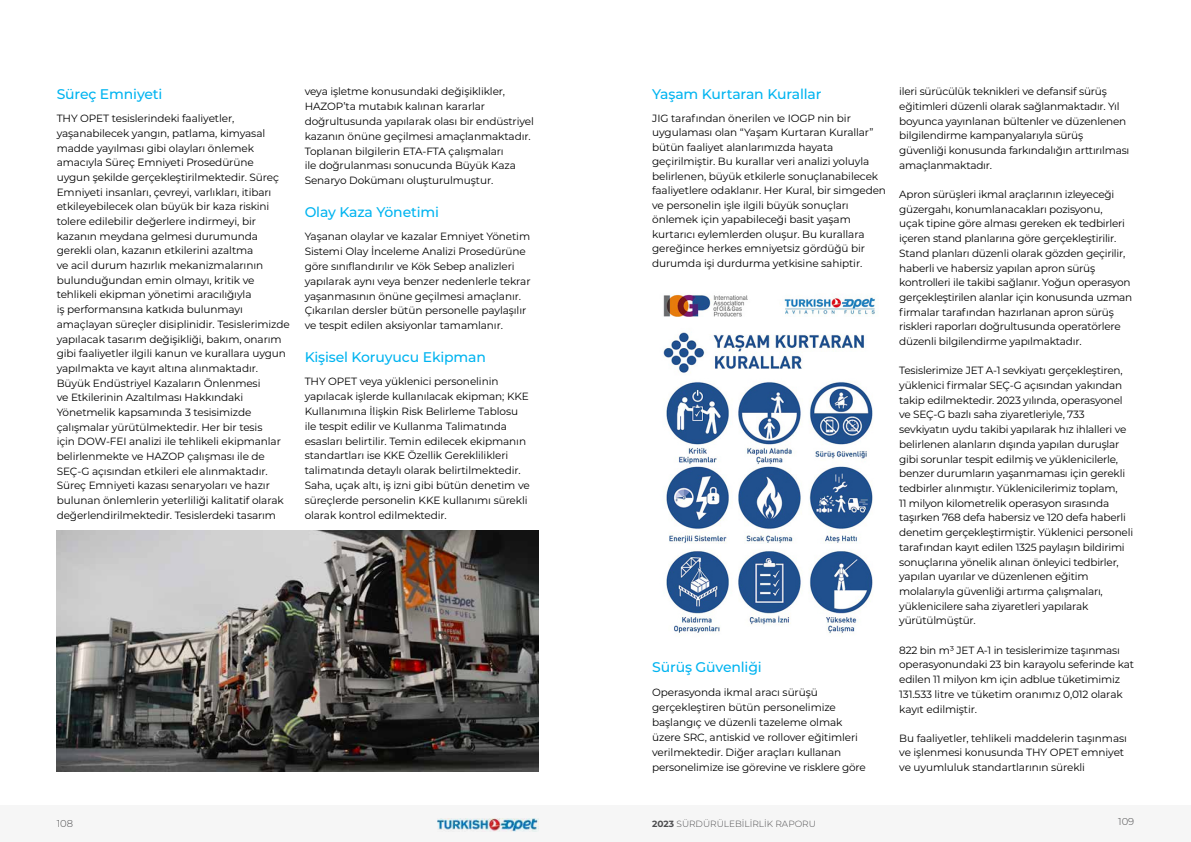
<style>
.page{position:relative;width:1191px;height:842px;background:#fff}
.page>*{position:absolute;margin:0;border:0;box-sizing:border-box;transform-origin:0 0}
.t1{font:500 14px "Montserrat";letter-spacing:-.01em;color:#00b4f0}
.t2{font:10.5px/14.7px "Montserrat";letter-spacing:-.01em;color:#000}
.t3{font:300 10px "Montserrat";color:#4d4d4f}
.t4{font:300 9px "Montserrat";color:#4d4d4f}
.s1{font-weight:700}
</style>
<div class="page">
<div style="left:0;top:805px;width:1190px;height:37px;background:#f6f6f6"></div>
<img style="left:438px;top:818px;width:100px;height:13px">
<img style="left:57px;top:531px;width:482px;height:240px">
<img style="left:663px;top:294px;width:213px;height:340px">
<h1 class="t1" style="left:57px;top:84px;width:107px">Süreç Emniyeti</h1>
<p class="t2" style="left:57px;top:111px;width:234px">THY OPET tesislerindeki faaliyetler, yaşanabilecek yangın, patlama, kimyasal madde yayılması gibi olayları önlemek amacıyla Süreç Emniyeti Prosedürüne uygun şekilde gerçekleştirilmektedir. Süreç Emniyeti insanları, çevreyi, varlıkları, itibarı etkileyebilecek olan büyük bir kaza riskini tolere edilebilir değerlere indirmeyi, bir kazanın meydana gelmesi durumunda gerekli olan, kazanın etkilerini azaltma<br>ve acil durum hazırlık mekanizmalarının bulunduğundan emin olmayı, kritik ve tehlikeli ekipman yönetimi aracılığıyla<br>iş performansına katkıda bulunmayı amaçlayan süreçler disiplinidir. Tesislerimizde yapılacak tasarım değişikliği, bakım, onarım gibi faaliyetler ilgili kanun ve kurallara uygun yapılmakta ve kayıt altına alınmaktadır.<br>Büyük Endüstriyel Kazaların Önlenmesi<br>ve Etkilerinin Azaltılması Hakkındaki Yönetmelik kapsamında 3 tesisimizde çalışmalar yürütülmektedir. Her bir tesis<br>için DOW-FEI analizi ile tehlikeli ekipmanlar belirlenmekte ve HAZOP çalışması ile de SEÇ-G açısından etkileri ele alınmaktadır.<br>Süreç Emniyeti kazası senaryoları ve hazır bulunan önlemlerin yeterliliği kalitatif olarak değerlendirilmektedir. Tesislerdeki tasarım</p>
<p class="t2" style="left:305px;top:84px;width:231px">veya işletme konusundaki değişiklikler, HAZOP’ta mutabık kalınan kararlar doğrultusunda yapılarak olası bir endüstriyel kazanın önüne geçilmesi amaçlanmaktadır.<br>Toplanan bilgilerin ETA-FTA çalışmaları<br>ile doğrulanması sonucunda Büyük Kaza Senaryo Dokümanı oluşturulmuştur.</p>
<h1 class="t1" style="left:305px;top:202px;width:136px">Olay Kaza Yönetimi</h1>
<p class="t2" style="left:305px;top:229px;width:227px">Yaşanan olaylar ve kazalar Emniyet Yönetim Sistemi Olay İnceleme Analizi Prosedürüne göre sınıflandırılır ve Kök Sebep analizleri yapılarak aynı veya benzer nedenlerle tekrar yaşanmasının önüne geçilmesi amaçlanır.<br>Çıkarılan dersler bütün personelle paylaşılır ve tespit edilen aksiyonlar tamamlanır.</p>
<h1 class="t1" style="left:305px;top:347px;width:183px">Kişisel Koruyucu Ekipman</h1>
<p class="t2" style="left:305px;top:374px;width:227px">THY OPET veya yüklenici personelinin yapılacak işlerde kullanılacak ekipman; KKE Kullanımına İlişkin Risk Belirleme Tablosu ile tespit edilir ve Kullanma Talimatında esasları belirtilir. Temin edilecek ekipmanın standartları ise KKE Özellik Gereklilikleri talimatında detaylı olarak belirtilmektedir.<br>Saha, uçak altı, iş izni gibi bütün denetim ve süreçlerde personelin KKE kullanımı sürekli olarak kontrol edilmektedir.</p>
<h1 class="t1" style="left:652px;top:84px;width:171px">Yaşam Kurtaran Kurallar</h1>
<p class="t2" style="left:652px;top:111px;width:235px">JIG tarafından önerilen ve IOGP nin bir uygulaması olan “Yaşam Kurtaran Kurallar” bütün faaliyet alanlarımızda hayata geçirilmiştir. Bu kurallar veri analizi yoluyla belirlenen, büyük etkilerle sonuçlanabilecek faaliyetlere odaklanır. Her Kural, bir simgeden ve personelin işle ilgili büyük sonuçları önlemek için yapabileceği basit yaşam kurtarıcı eylemlerden oluşur. Bu kurallara gereğince herkes emniyetsiz gördüğü bir durumda işi durdurma yetkisine sahiptir.</p>
<h1 class="t1" style="left:652px;top:657px;width:111px">Sürüş Güvenliği</h1>
<p class="t2" style="left:652px;top:684px;width:215px;line-height:15.1px">Operasyonda ikmal aracı sürüşü gerçekleştiren bütün personelimize başlangıç ve düzenli tazeleme olmak üzere SRC, antiskid ve rollover eğitimleri verilmektedir. Diğer araçları kullanan personelimize ise görevine ve risklere göre</p>
<p class="t2" style="left:899px;top:84px;width:232px">ileri sürücülük teknikleri ve defansif sürüş eğitimleri düzenli olarak sağlanmaktadır. Yıl boyunca yayınlanan bültenler ve düzenlenen bilgilendirme kampanyalarıyla sürüş güvenliği konusunda farkındalığın arttırılması amaçlanmaktadır.</p>
<p class="t2" style="left:899px;top:187px;width:235px">Apron sürüşleri ikmal araçlarının izleyeceği güzergahı, konumlanacakları pozisyonu,<br>uçak tipine göre alması gereken ek tedbirleri içeren stand planlarına göre gerçekleştirilir.<br>Stand planları düzenli olarak gözden geçirilir, haberli ve habersiz yapılan apron sürüş kontrolleri ile takibi sağlanır. Yoğun operasyon gerçekleştirilen alanlar için konusunda uzman firmalar tarafından hazırlanan apron sürüş riskleri raporları doğrultusunda operatörlere düzenli bilgilendirme yapılmaktadır.</p>
<p class="t2" style="left:899px;top:363px;width:235px">Tesislerimize JET A-1 sevkiyatı gerçekleştiren, yüklenici firmalar SEÇ-G açısından yakından takip edilmektedir. 2023 yılında, operasyonel ve SEÇ-G bazlı saha ziyaretleriyle, 733 sevkiyatın uydu takibi yapılarak hız ihlalleri ve belirlenen alanların dışında yapılan duruşlar gibi sorunlar tespit edilmiş ve yüklenicilerle, benzer durumların yaşanmaması için gerekli tedbirler alınmıştır. Yüklenicilerimiz toplam,<br>11 milyon kilometrelik operasyon sırasında taşırken 768 defa habersiz ve 120 defa haberli denetim gerçekleştirmiştir. Yüklenici personeli tarafından kayıt edilen 1325 paylaşın bildirimi sonuçlarına yönelik alınan önleyici tedbirler, yapılan uyarılar ve düzenlenen eğitim molalarıyla güvenliği artırma çalışmaları, yüklenicilere saha ziyaretleri yapılarak yürütülmüştür.</p>
<p class="t2" style="left:899px;top:642px;width:236px">822 bin m³ JET A-1 in tesislerimize taşınması operasyonundaki 23 bin karayolu seferinde kat edilen 11 milyon km için adblue tüketimimiz 131.533 litre ve tüketim oranımız 0,012 olarak kayıt edilmiştir.</p>
<p class="t2" style="left:899px;top:730px;width:229px">Bu faaliyetler, tehlikeli maddelerin taşınması ve işlenmesi konusunda THY OPET emniyet ve uyumluluk standartlarının sürekli</p>
<p class="t3" style="left:57px;top:817px;width:18px">108</p>
<p class="t4" style="left:652px;top:818px;width:165px"><span class="s1">2023</span> SÜRDÜRÜLEBİLİRLİK RAPORU</p>
<p class="t3" style="left:1118px;top:815px;width:18px">109</p>
</div>
